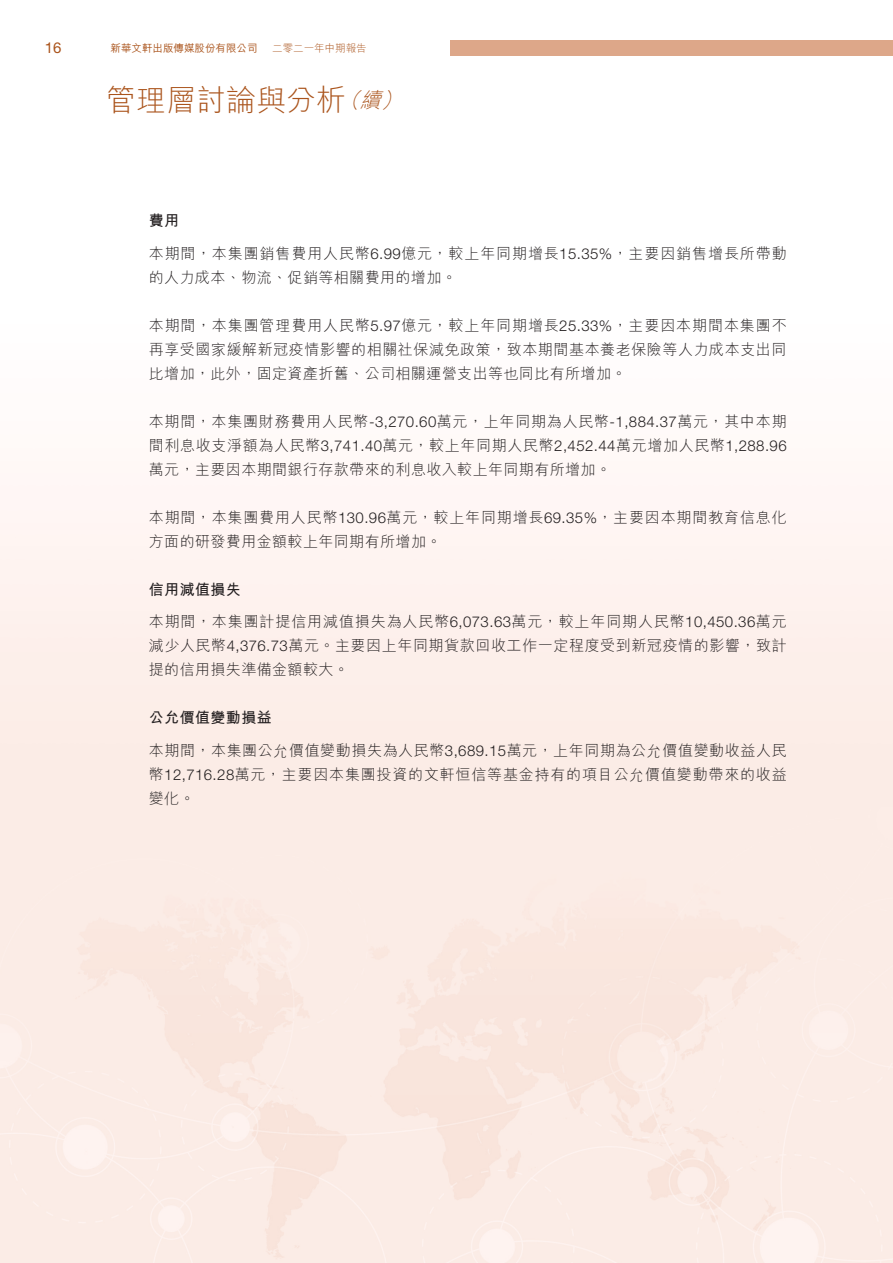
<style>
.page{position:relative;width:893px;height:1263px;background:#fff}
.page>*{position:absolute;margin:0;border:0;box-sizing:border-box;transform-origin:0 0}
.t1{font:300 30px "M Hei HK";color:#aa541c}
.t2{font:300 15px/24px "M Hei HK";letter-spacing:.04em;color:#231f20}
.t3{font:300 15px/32.5px "M Hei HK";letter-spacing:.06em;color:#231f20}
.t4{font:15px "Helvetica Neue LT Std";color:#aa541c}
.t5{font:500 10.5px "M Hei HK";color:#aa541c}
.t6{font:300 10.5px "M Hei HK";color:#aa541c}
.s1{font-style:italic;font-size:21px}
.s2{font-weight:700}
.s3{font-family:"Helvetica Neue LT Std"}
</style>
<div class="page">
<div style="left:451px;top:40px;width:442px;height:16px;background:#dda789"></div>
<p class="t4" style="left:45px;top:39px;width:18px">16</p>
<p class="t5" style="left:111px;top:40px;width:149px">新華文軒出版傳媒股份有限公司</p>
<p class="t6" style="left:272px;top:43px;width:96px">二零二一年中期報告</p>
<h1 class="t1" style="left:106px;top:85px;width:303px">管理層討論與分析<span class="s1">（續）</span></h1>
<p class="t3" style="left:149px;top:204px;width:639px"><span class="s2">費用<br></span>本期間，本集團銷售費用人民幣<span class="s3">6.99</span>億元，較上年同期增長<span class="s3">15.35%</span>，主要因銷售增長所帶動</p>
<p class="t2" style="left:149px;top:265px;width:309px">的人力成本、物流、促銷等相關費用的增加。</p>
<p class="t2" style="left:149px;top:313px;width:639px;text-align:justify">本期間，本集團管理費用人民幣<span class="s3">5.97</span>億元，較上年同期增長<span class="s3">25.33%</span>，主要因本期間本集團不再享受國家緩解新冠疫情影響的相關社保減免政策，致本期間基本養老保險等人力成本支出同比增加，此外，固定資產折舊、公司相關運營支出等也同比有所增加。</p>
<p class="t2" style="left:149px;top:409px;width:639px;text-align:justify">本期間，本集團財務費用人民幣<span class="s3">-3,270.60</span>萬元，上年同期為人民幣<span class="s3">-1,884.37</span>萬元，其中本期間利息收支淨額為人民幣<span class="s3">3,741.40</span>萬元，較上年同期人民幣<span class="s3">2,452.44</span>萬元增加人民幣<span class="s3">1,288.96</span>萬元，主要因本期間銀行存款帶來的利息收入較上年同期有所增加。</p>
<p class="t2" style="left:149px;top:505px;width:639px">本期間，本集團費用人民幣<span class="s3">130.96</span>萬元，較上年同期增長<span class="s3">69.35%</span>，主要因本期間教育信息化方面的研發費用金額較上年同期有所增加。</p>
<p class="t3" style="left:149px;top:573px;width:639px"><span class="s2">信用減值損失<br></span>本期間，本集團計提信用減值損失為人民幣<span class="s3">6,073.63</span>萬元，較上年同期人民幣<span class="s3">10,450.36</span>萬元</p>
<p class="t2" style="left:149px;top:633px;width:639px">減少人民幣<span class="s3">4,376.73</span>萬元。主要因上年同期貨款回收工作一定程度受到新冠疫情的影響，致計提的信用損失準備金額較大。</p>
<p class="t2" style="left:149px;top:701px;width:639px;line-height:32.5px"><span class="s2">公允價值變動損益<br></span>本期間，本集團公允價值變動損失為人民幣<span class="s3">3,689.15</span>萬元，上年同期為公允價值變動收益人民</p>
<p class="t2" style="left:149px;top:762px;width:639px">幣<span class="s3">12,716.28</span>萬元，主要因本集團投資的文軒恒信等基金持有的項目公允價值變動帶來的收益變化。</p>
</div>
